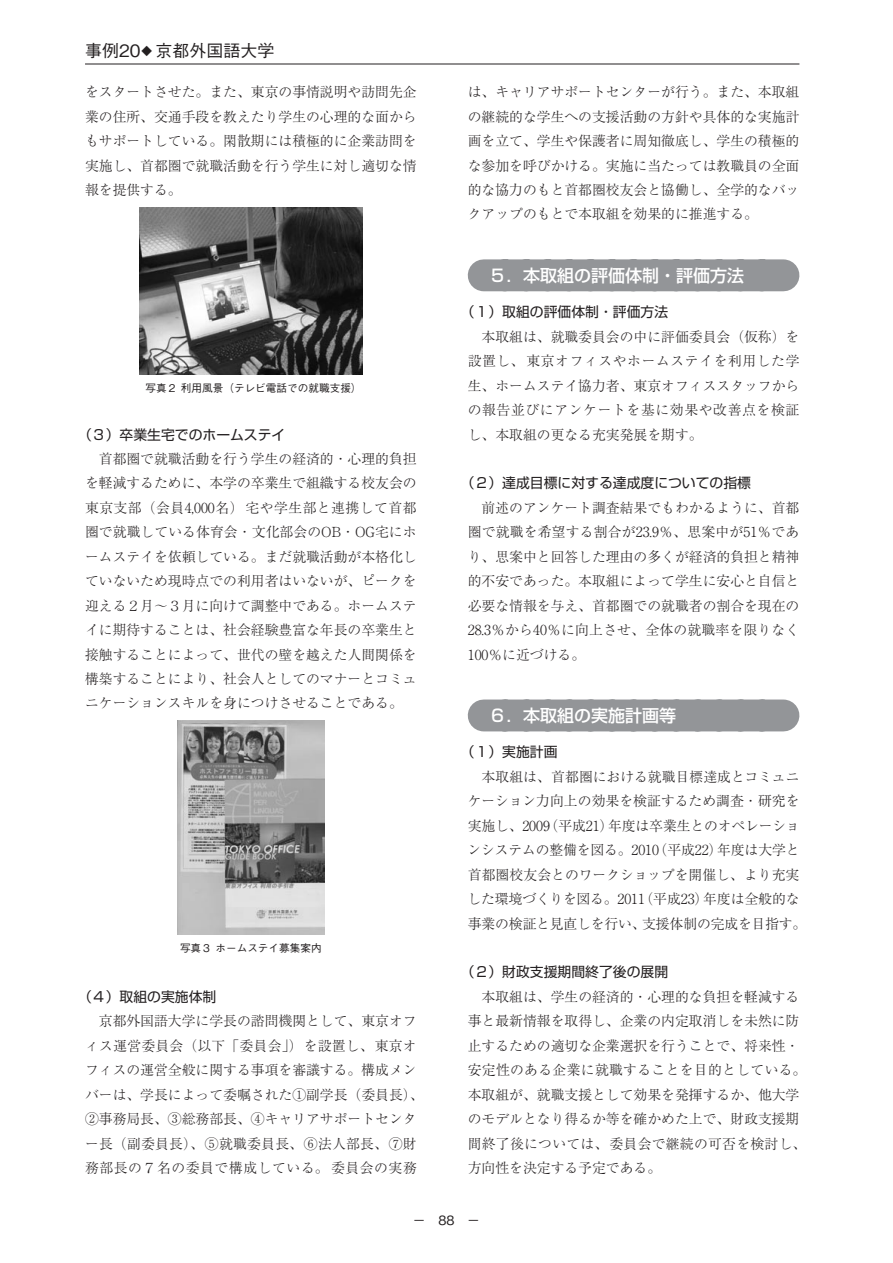
<style>
.page{position:relative;width:893px;height:1263px;background:#fff}
.page>*{position:absolute;margin:0;border:0;box-sizing:border-box;transform-origin:0 0}
.t1{font:500 16.95px "Shin Go Pro";color:#fff}
.t2{font:500 16.95px "Gothic BBB Pro";color:#231f20}
.t3{font:300 13.8px/24.5px "Ryumin Pro";color:#231f20;text-align:justify}
.t4{font:13.8px "Shin Go Pro";color:#231f20}
.t5{font:500 12.75px "Gothic BBB Pro";color:#231f20}
.t6{font:500 10.65px "Gothic BBB Pro";color:#231f20}
.s1{font-size:10.65px}
</style>
<div class="page">
<hr style="left:85px;top:64px;width:714px;height:1px;background:#231f20">
<img style="left:140px;top:207px;width:222px;height:167px">
<img style="left:177px;top:721px;width:147px;height:213px">
<div style="left:484px;top:259px;width:299px;height:32px;background:#939598"></div>
<div style="left:484px;top:699px;width:299px;height:32px;background:#939598"></div>
<p class="t2" style="left:85px;top:38px;width:191px">事例20<span class="s1">◆</span> 京都外国語大学</p>
<p class="t3" style="left:85px;top:79px;width:333px">をスタートさせた。また、東京の事情説明や訪問先企業の住所、交通手段を教えたり学生の心理的な面からもサポートしている。閑散期には積極的に企業訪問を実施し、首都圏で就職活動を行う学生に対し適切な情報を提供する。</p>
<p class="t6" style="left:145px;top:379px;width:218px">写真２ 利用風景（テレビ電話での就職支援）</p>
<p class="t4" style="left:78px;top:423px;width:209px">（３）卒業生宅でのホームステイ</p>
<p class="t3" style="left:85px;top:445px;width:333px;text-indent:14px">首都圏で就職活動を行う学生の経済的・心理的負担を軽減するために、本学の卒業生で組織する校友会の東京支部（会員4,000名）宅や学生部と連携して首都圏で就職している体育会・文化部会のOB・OG宅にホームステイを依頼している。まだ就職活動が本格化していないため現時点での利用者はいないが、ピークを迎える２月〜３月に向けて調整中である。ホームステイに期待することは、社会経験豊富な年長の卒業生と接触することによって、世代の壁を越えた人間関係を構築することにより、社会人としてのマナーとコミュニケーションスキルを身につけさせることである。</p>
<p class="t6" style="left:180px;top:940px;width:143px">写真３ ホームステイ募集案内</p>
<p class="t4" style="left:78px;top:985px;width:140px">（４）取組の実施体制</p>
<p class="t3" style="left:85px;top:1008px;width:340px;text-align:center">京都外国語大学に学長の諮問機関として、東京オフ<br>ィス運営委員会（以下「委員会」）を設置し、東京オフィスの運営全般に関する事項を審議する。構成メンバーは、学長によって委嘱された①副学長（委員長）、<br>②事務局長、③総務部長、④キャリアサポートセンター長（副委員長）、⑤就職委員長、⑥法人部長、⑦財務部長の７名の委員で構成している。委員会の実務</p>
<p class="t3" style="left:468px;top:79px;width:333px">は、キャリアサポートセンターが行う。また、本取組の継続的な学生への支援活動の方針や具体的な実施計画を立て、学生や保護者に周知徹底し、学生の積極的な参加を呼びかける。実施に当たっては教職員の全面的な協力のもと首都圏校友会と協働し、全学的なバックアップのもとで本取組を効果的に推進する。</p>
<p class="t1" style="left:489px;top:261px;width:257px">５．本取組の評価体制・評価方法</p>
<p class="t4" style="left:461px;top:301px;width:209px">（１）取組の評価体制・評価方法</p>
<p class="t3" style="left:468px;top:323px;width:333px;text-indent:14px">本取組は、就職委員会の中に評価委員会（仮称）を設置し、東京オフィスやホームステイを利用した学生、ホームステイ協力者、東京オフィススタッフからの報告並びにアンケートを基に効果や改善点を検証し、本取組の更なる充実発展を期す。</p>
<p class="t4" style="left:461px;top:472px;width:292px">（２）達成目標に対する達成度についての指標</p>
<p class="t3" style="left:468px;top:494px;width:333px;text-indent:14px">前述のアンケート調査結果でもわかるように、首都圏で就職を希望する割合が23.9％、思案中が51％であり、思案中と回答した理由の多くが経済的負担と精神的不安であった。本取組によって学生に安心と自信と必要な情報を与え、首都圏での就職者の割合を現在の28.3％から40％に向上させ、全体の就職率を限りなく100％に近づける。</p>
<p class="t1" style="left:489px;top:701px;width:189px">６．本取組の実施計画等</p>
<p class="t4" style="left:461px;top:741px;width:98px">（１）実施計画</p>
<p class="t3" style="left:468px;top:763px;width:340px;text-align:center">本取組は、首都圏における就職目標達成とコミュニ<br>ケーション力向上の効果を検証するため調査・研究を実施し、2009（平成21）年度は卒業生とのオペレーションシステムの整備を図る。2010（平成22）年度は大学と首都圏校友会とのワークショップを開催し、より充実した環境づくりを図る。2011（平成23）年度は全般的な事業の検証と見直しを行い、支援体制の完成を目指す。</p>
<p class="t4" style="left:461px;top:961px;width:209px">（２）財政支援期間終了後の展開</p>
<p class="t3" style="left:468px;top:983px;width:340px;text-align:left;text-indent:14px">本取組は、学生の経済的・心理的な負担を軽減する事と最新情報を取得し、企業の内定取消しを未然に防止するための適切な企業選択を行うことで、将来性・安定性のある企業に就職することを目的としている。本取組が、就職支援として効果を発揮するか、他大学のモデルとなり得るか等を確かめた上で、財政支援期間終了後については、委員会で継続の可否を検討し、方向性を決定する予定である。</p>
<p class="t5" style="left:413px;top:1210px;width:69px">－　88　－</p>
</div>
